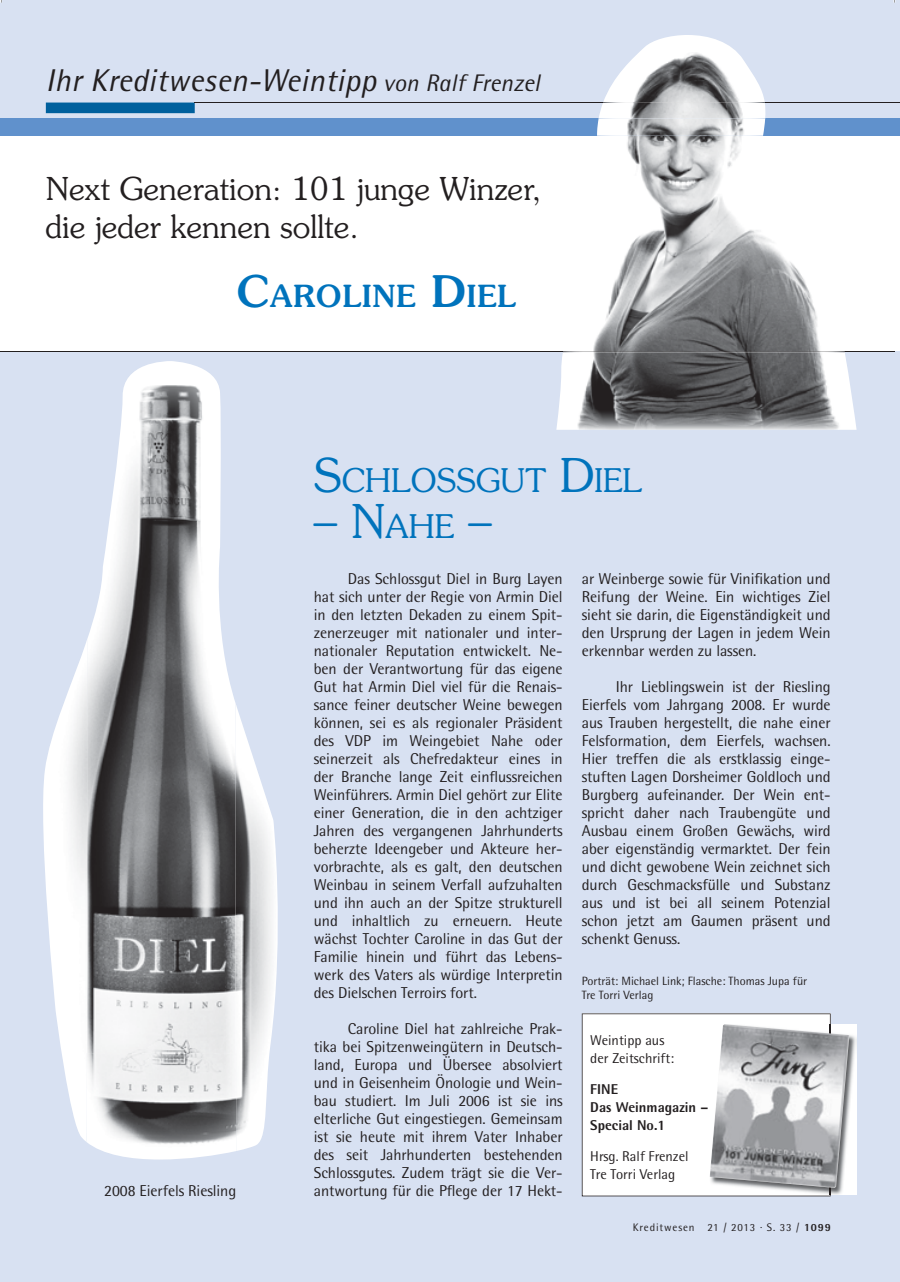
<style>
.page{position:relative;width:900px;height:1282px;background:#fff}
.page>*{position:absolute;margin:0;border:0;box-sizing:border-box;transform-origin:0 0}
.t1{font:300 46.5px "Souvenir";color:#0073bc}
.t2{font:300 32.55px "Souvenir";color:#0073bc}
.t3{font:300 31.5px/37.8px "Souvenir";color:#231f20}
.t4{font:italic 31.5px "Rotis Semi Sans";letter-spacing:.01em;color:#231f20}
.t5{font:500 30.45px "Souvenir";letter-spacing:.035em;color:#0073bc}
.t6{font:15.75px/18px "Rotis Semi Sans";letter-spacing:-.005em;color:#231f20;text-align:justify}
.t7{font:14.25px/18px "Rotis Semi Sans";color:#231f20}
.t8{font:800 14.25px/18px "Rotis Semi Sans";color:#231f20}
.t9{font:12px/13.5px "Rotis Semi Sans";color:#231f20}
.t10{font:10.95px "Rotis Semi Sans";letter-spacing:.08em;color:#231f20}
.s1{font-size:24px}
.s2{font-size:43.5px}
.s3{font-size:46.5px}
.s4{font-size:32.55px}
.s5{font-weight:800}
</style>
<div class="page">
<hr style="left:0;top:352px;width:1px;height:929px;background:#d8e1f2">
<div style="left:1px;top:352px;width:899px;height:929px;background:#d8e1f2"></div>
<div style="left:0;top:0;width:900px;height:124px;background:#d8e1f2"></div>
<svg style="left:0;top:119px;width:1px;height:17px"></svg>
<div style="left:1px;top:119px;width:899px;height:17px;background:#6091cc"></div>
<svg style="left:46px;top:103px;width:149px;height:10px"></svg>
<hr style="left:195px;top:102px;width:705px;height:1px;background:#231f20">
<img style="left:87px;top:361px;width:149px;height:692px">
<img style="left:43px;top:640px;width:44px;height:501px">
<img style="left:235px;top:703px;width:43px;height:448px">
<img style="left:86px;top:1053px;width:150px;height:106px">
<div style="left:582px;top:1013px;width:248px;height:183px;background:#fff"></div>
<img style="left:709px;top:1024px;width:147px;height:170px">
<img style="left:709px;top:1024px;width:140px;height:163px">
<hr style="left:0;top:351px;width:894px;height:1px;background:#231f20">
<img style="left:563px;top:136px;width:281px;height:216px">
<img style="left:597px;top:35px;width:168px;height:84px">
<img style="left:597px;top:119px;width:168px;height:17px">
<img style="left:603px;top:102px;width:162px;height:1px">
<img style="left:556px;top:352px;width:300px;height:78px">
<h3 class="t4" style="left:46px;top:61px;width:495px">Ihr Kreditwesen-Weintipp <span class="s1">von Ralf Frenzel</span></h3>
<h3 class="t3" style="left:46px;top:170px;width:497px">Next Generation: 101 junge Winzer, die jeder kennen sollte.</h3>
<h3 class="t5" style="left:237px;top:278px;width:280px"><span class="s2">C</span>AROLINE <span class="s2">D</span>IEL</h3>
<p class="t6" style="left:104px;top:1181px;width:133px">2008 Eierfels Riesling</p>
<h2 class="t2" style="left:314px;top:461px;width:330px"><span class="s3">S</span>CHLOSSGUT <span class="s3">D</span>IEL</h2>
<h1 class="t1" style="left:314px;top:494px;width:179px">– N<span class="s4">AHE</span> –</h1>
<p class="t6" style="left:314px;top:569px;width:250px;text-indent:34px">Das Schlossgut Diel in Burg Layen hat sich unter der Regie von Armin Diel in den letzten Dekaden zu einem Spit&shy;zenerzeuger mit nationaler und inter&shy;nationaler Reputation entwickelt. Ne&shy;ben der Verantwortung für das eigene Gut hat Armin Diel viel für die Renais&shy;sance feiner deutscher Weine bewegen können, sei es als regionaler Präsident des VDP im Weingebiet Nahe oder seinerzeit als Chefredakteur eines in der Branche lange Zeit einflussreichen Weinführers. Armin Diel gehört zur Elite einer Generation, die in den achtziger Jahren des vergangenen Jahrhunderts beherzte Ideengeber und Akteure her&shy;vorbrachte, als es galt, den deutschen Weinbau in seinem Verfall aufzuhalten und ihn auch an der Spitze strukturell und inhaltlich zu erneuern. Heute wächst Tochter Caroline in das Gut der Familie hinein und führt das Lebens&shy;werk des Vaters als würdige Interpretin des Dielschen Terroirs fort.</p>
<p class="t6" style="left:314px;top:1019px;width:250px;text-indent:34px">Caroline Diel hat zahlreiche Prak&shy;tika bei Spitzenweingütern in Deutsch&shy;land, Europa und Übersee absolviert und in Geisenheim Önologie und Wein&shy;bau studiert. Im Juli 2006 ist sie ins elterliche Gut eingestiegen. Gemeinsam ist sie heute mit ihrem Vater Inhaber des seit Jahrhunderten bestehenden Schlossgutes. Zudem trägt sie die Ver&shy;antwortung für die Pflege der 17 Hekt-</p>
<p class="t6" style="left:582px;top:569px;width:250px">ar Weinberge sowie für Vinifikation und Reifung der Weine. Ein wichtiges Ziel sieht sie darin, die Eigenständigkeit und den Ursprung der Lagen in jedem Wein erkennbar werden zu lassen.</p>
<p class="t6" style="left:582px;top:677px;width:250px;text-indent:34px">Ihr Lieblingswein ist der Riesling Eierfels vom Jahrgang 2008. Er wurde aus Trauben hergestellt, die nahe einer Felsformation, dem Eierfels, wachsen.<br>Hier treffen die als erstklassig einge&shy;stuften Lagen Dorsheimer Goldloch und Burgberg aufeinander. Der Wein ent&shy;spricht daher nach Traubengüte und Ausbau einem Großen Gewächs, wird aber eigenständig vermarktet. Der fein und dicht gewobene Wein zeichnet sich durch Geschmacksfülle und Substanz aus und ist bei all seinem Potenzial schon jetzt am Gaumen präsent und schenkt Genuss.</p>
<p class="t9" style="left:582px;top:974px;width:227px">Porträt: Michael Link; Flasche: Thomas Jupa für<br>Tre Torri Verlag</p>
<p class="t7" style="left:590px;top:1031px;width:85px">Weintipp aus der Zeitschrift:</p>
<p class="t8" style="left:590px;top:1079px;width:120px">Fine<br>Das Weinmagazin –<br>Special no.1</p>
<p class="t7" style="left:590px;top:1146px;width:100px">Hrsg. Ralf Frenzel<br>Tre Torri Verlag</p>
<p class="t10" style="left:633px;top:1221px;width:199px">Kreditwesen 21 / 2013 · S. 33 / <span class="s5">1099</span></p>
</div>
